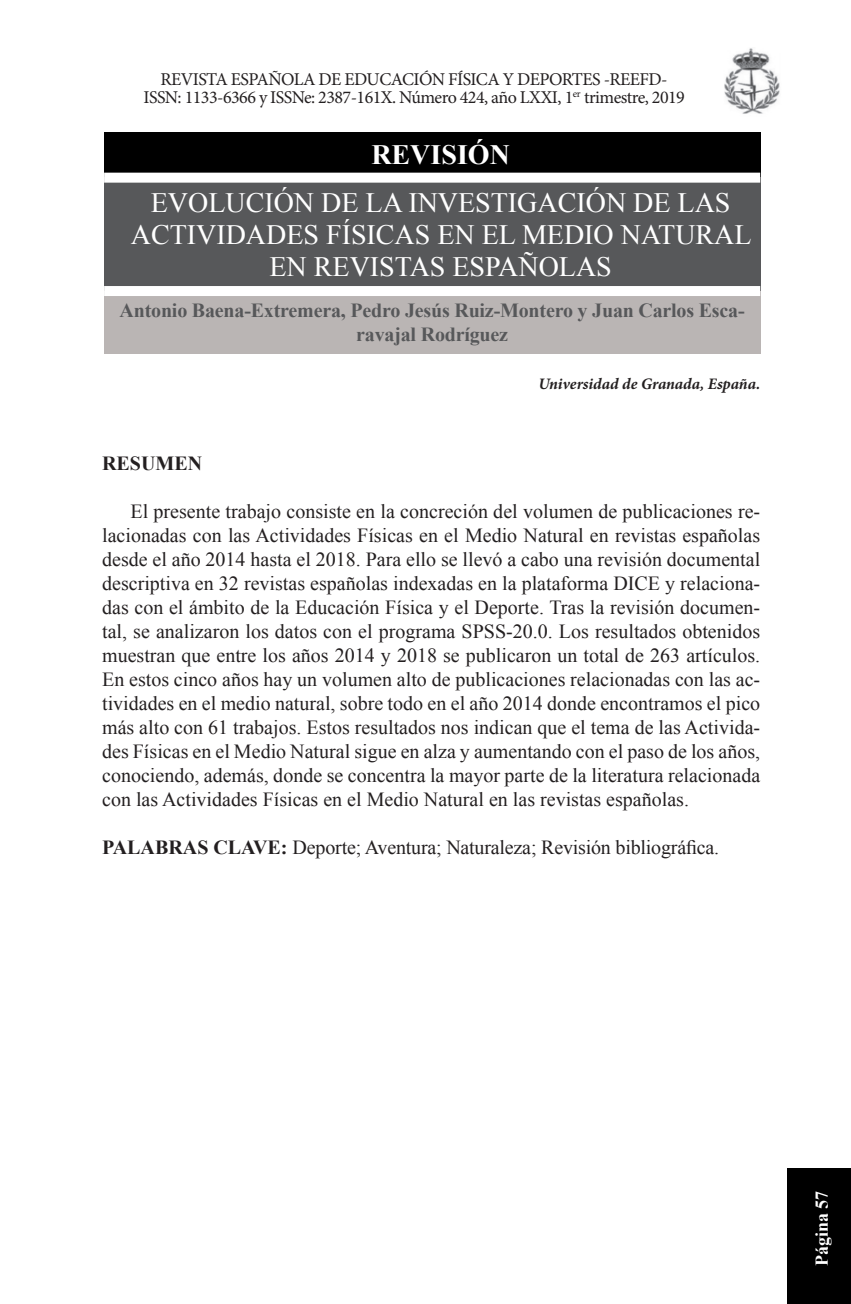
<style>
.page{position:relative;width:851px;height:1304px;background:#fff}
.page>*{position:absolute;margin:0;border:0;box-sizing:border-box;transform-origin:0 0}
.t1{font:28px "Times New Roman";color:#fff}
.t2{font:700 28px "Times New Roman";color:#fff}
.t3{font:20px/24px "Times New Roman";color:#231f20;text-align:justify}
.t4{font:700 20px/24px "Times New Roman";letter-spacing:-.01em;color:#57585a;text-align:center}
.t5{font:700 20px "Times New Roman";color:#231f20}
.t6{font:18px/18px "Minion Pro";letter-spacing:-.03em;color:#231f20;text-align:center}
.t7{font:700 18px "Times New Roman";color:#fff}
.t8{font:italic 700 16px "Minion Pro";letter-spacing:-.005em;color:#231f20}
.s1{font-weight:700}
</style>
<div class="page">
<div style="left:786px;top:1168px;width:64px;height:136px;background:#000"></div>
<img style="left:724px;top:48px;width:56px;height:66px">
<div style="left:104px;top:132px;width:656px;height:46px;background:#000"></div>
<div style="left:104px;top:178px;width:656px;height:113px;background:#57585a"></div>
<div style="left:104px;top:291px;width:656px;height:62px;background:#bab5b4"></div>
<div style="left:104px;top:173px;width:656px;height:10px;background:#fff"></div>
<div style="left:104px;top:286px;width:656px;height:10px;background:#fff"></div>
<p class="t6" style="left:143px;top:70px;width:543px">REVISTA ESPAÑOLA DE EDUCACIÓN FÍSICA Y DEPORTES -REEFD-<br>ISSN: 1133-6366 y ISSNe: 2387-161X. Número 424, año LXXI, 1<sup>er</sup> trimestre, 2019</p>
<h1 class="t2" style="left:371px;top:136px;width:140px">REVISIÓN</h1>
<h1 class="t1" style="left:151px;top:184px;width:37px">Evolución</h1>
<h1 class="t1" style="left:321px;top:184px;width:105px">delainvestigación</h1>
<h1 class="t1" style="left:633px;top:184px;width:63px">de las</h1>
<h1 class="t1" style="left:131px;top:216px;width:18px">actividades</h1>
<h1 class="t1" style="left:326px;top:216px;width:42px">físicas</h1>
<h1 class="t1" style="left:437px;top:216px;width:104px">enelmedio</h1>
<h1 class="t1" style="left:620px;top:216px;width:20px">natural</h1>
<h1 class="t1" style="left:269px;top:248px;width:62px">en revistas</h1>
<h1 class="t1" style="left:452px;top:248px;width:18px">espa</h1>
<h1 class="t1" style="left:518px;top:248px;width:39px">ñolas</h1>
<p class="t4" style="left:120px;top:298px;width:626px">Antonio Baena-Extremera, Pedro Jesús Ruiz-Montero y Juan Carlos Esca&shy;ravajal Rodríguez</p>
<p class="t8" style="left:538px;top:372px;width:223px">Universidad de Granada, España.</p>
<p class="t5" style="left:102px;top:450px;width:102px">RESUMEN</p>
<p class="t3" style="left:102px;top:499px;width:659px;text-indent:28px">El presente trabajo consiste en la concreción del volumen de publicaciones re&shy;lacionadas con las Actividades Físicas en el Medio Natural en revistas españolas desde el año 2014 hasta el 2018. Para ello se llevó a cabo una revisión documental descriptiva en 32 revistas españolas indexadas en la plataforma DICE y relaciona&shy;das con el ámbito de la Educación Física y el Deporte. Tras la revisión documen&shy;tal, se analizaron los datos con el programa SPSS-20.0. Los resultados obtenidos muestran que entre los años 2014 y 2018 se publicaron un total de 263 artículos.<br>En estos cinco años hay un volumen alto de publicaciones relacionadas con las ac&shy;tividades en el medio natural, sobre todo en el año 2014 donde encontramos el pico más alto con 61 trabajos. Estos resultados nos indican que el tema de las Activida&shy;des Físicas en el Medio Natural sigue en alza y aumentando con el paso de los años, conociendo, además, donde se concentra la mayor parte de la literatura relacionada con las Actividades Físicas en el Medio Natural en las revistas españolas.</p>
<p class="t3" style="left:102px;top:835px;width:618px"><span class="s1">PALABRAS CLAVE:</span> Deporte; Aventura; Naturaleza; Revisión bibliográfica.</p>
<p class="t7" style="left:809px;top:1266px;width:77px;rotate:-90deg">Página 57</p>
</div>
